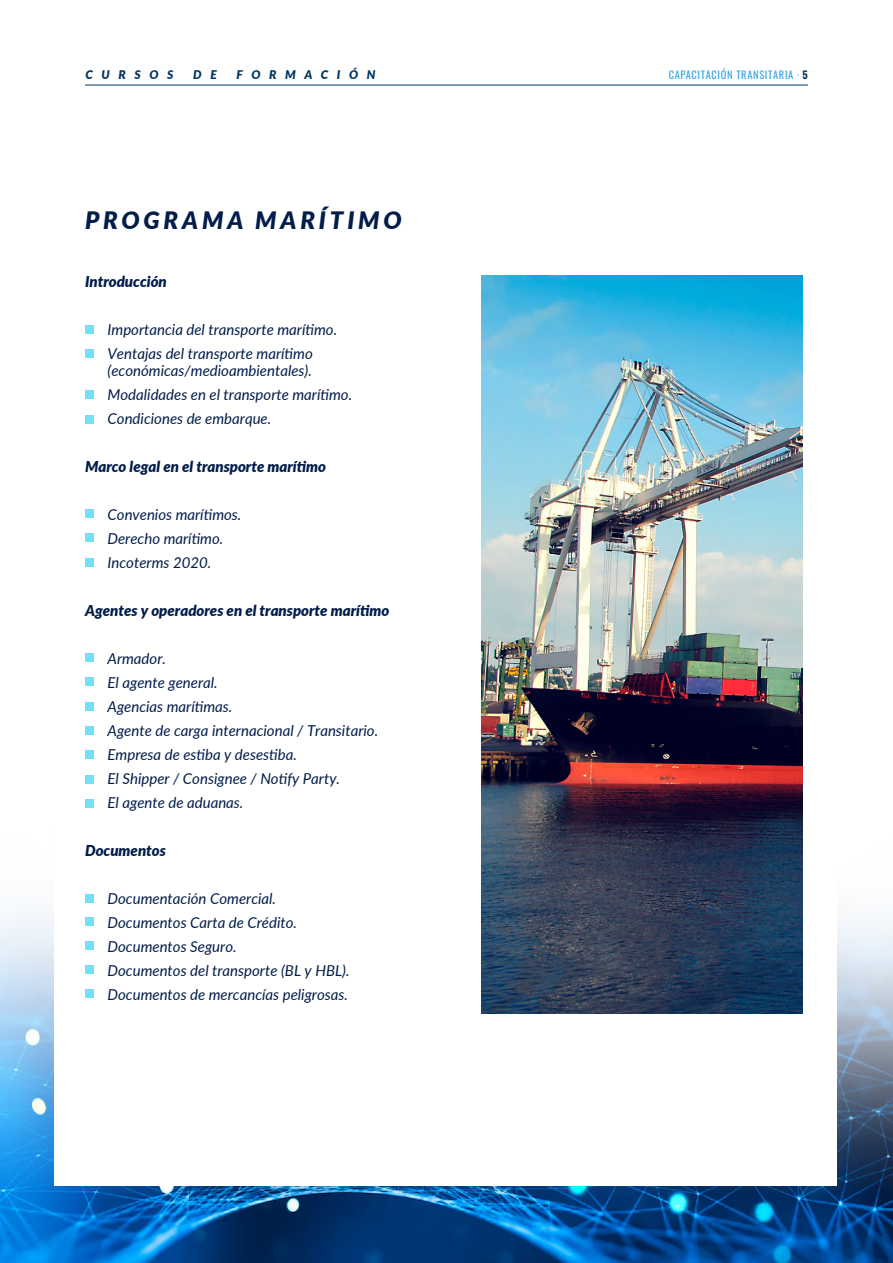
<style>
.page{position:relative;width:893px;height:1263px;background:#fff}
.page>*{position:absolute;margin:0;border:0;box-sizing:border-box;transform-origin:0 0}
.t1{font:italic 900 24px "Lato";letter-spacing:.16em;color:#021d49}
.t2{font:italic 15px/24px "Lato";color:#021d49}
.t3{font:italic 900 15px "Lato";color:#021d49}
.t4{font:italic 900 12px "Lato";letter-spacing:.72em;color:#003764}
.t5{font:10.5px "Oswald";letter-spacing:.06em;color:#39a7de}
.s1{font-weight:700;color:#003764}
</style>
<div class="page">
<img style="left:0;top:1208px;width:893px;height:55px">
<img style="left:0;top:913px;width:893px;height:295px">
<div style="left:54px;top:100px;width:783px;height:1085px;background:#fff"></div>
<img style="left:481px;top:276px;width:322px;height:738px">
<div style="left:86px;top:325px;width:8px;height:9px;background:#71e0f8"></div>
<div style="left:86px;top:350px;width:8px;height:8px;background:#71e0f8"></div>
<div style="left:86px;top:390px;width:8px;height:9px;background:#71e0f8"></div>
<div style="left:86px;top:415px;width:8px;height:8px;background:#71e0f8"></div>
<div style="left:86px;top:509px;width:8px;height:9px;background:#71e0f8"></div>
<div style="left:86px;top:534px;width:8px;height:8px;background:#71e0f8"></div>
<div style="left:86px;top:558px;width:8px;height:8px;background:#71e0f8"></div>
<div style="left:86px;top:653px;width:8px;height:9px;background:#71e0f8"></div>
<div style="left:86px;top:678px;width:8px;height:8px;background:#71e0f8"></div>
<div style="left:86px;top:702px;width:8px;height:8px;background:#71e0f8"></div>
<div style="left:86px;top:726px;width:8px;height:9px;background:#71e0f8"></div>
<div style="left:86px;top:750px;width:8px;height:9px;background:#71e0f8"></div>
<div style="left:86px;top:775px;width:8px;height:8px;background:#71e0f8"></div>
<div style="left:86px;top:799px;width:8px;height:8px;background:#71e0f8"></div>
<div style="left:86px;top:894px;width:8px;height:8px;background:#71e0f8"></div>
<div style="left:86px;top:918px;width:8px;height:8px;background:#71e0f8"></div>
<div style="left:86px;top:942px;width:8px;height:8px;background:#71e0f8"></div>
<div style="left:86px;top:965px;width:8px;height:9px;background:#71e0f8"></div>
<div style="left:86px;top:989px;width:8px;height:9px;background:#71e0f8"></div>
<hr style="left:85px;top:85px;width:723px;height:1px;background:#003764">
<p class="t4" style="left:86px;top:65px;width:89px">CURSOS</p>
<p class="t4" style="left:193px;top:65px;width:25px">D E</p>
<p class="t4" style="left:237px;top:65px;width:141px">FORMACIÓN</p>
<p class="t5" style="left:669px;top:65px;width:141px">CAPACITACIÓN TRANSITARIA · <span class="s1">5</span></p>
<h1 class="t1" style="left:85px;top:203px;width:318px">PROGRAMA MARÍTIMO</h1>
<p class="t3" style="left:85px;top:270px;width:83px">Introducción</p>
<p class="t2" style="left:108px;top:317px;width:231px">Importancia del transporte marítimo.<br>Ventajas del transporte marítimo</p>
<p class="t2" style="left:108px;top:358px;width:246px">(económicas/medioambientales).<br>Modalidades en el transporte marítimo.<br>Condiciones de embarque.</p>
<p class="t3" style="left:85px;top:455px;width:243px">Marco legal en el transporte marítimo</p>
<p class="t2" style="left:108px;top:502px;width:135px">Convenios marítimos.<br>Derecho marítimo.<br>Incoterms 2020.</p>
<p class="t3" style="left:85px;top:599px;width:306px">Agentes y operadores en el transporte marítimo</p>
<p class="t2" style="left:108px;top:646px;width:272px">Armador.<br>El agente general.<br>Agencias marítimas.<br>Agente de carga internacional / Transitario.<br>Empresa de estiba y desestiba.<br>El Shipper / Consignee / Notify Party.<br>El agente de aduanas.</p>
<p class="t3" style="left:85px;top:839px;width:82px">Documentos</p>
<p class="t2" style="left:108px;top:886px;width:243px">Documentación Comercial.<br>Documentos Carta de Crédito.<br>Documentos Seguro.<br>Documentos del transporte (BL y HBL).<br>Documentos de mercancías peligrosas.</p>
</div>
